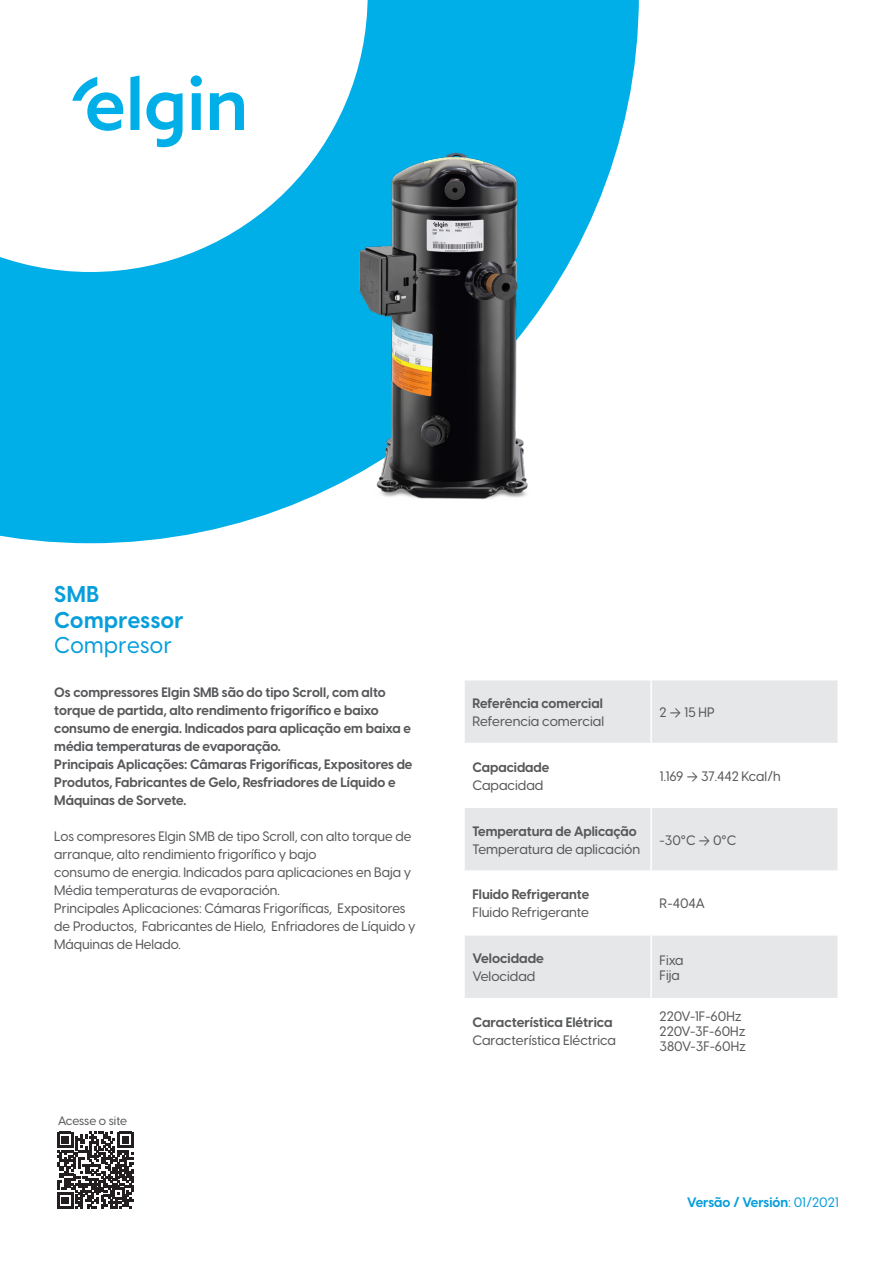
<style>
.page{position:relative;width:893px;height:1263px;background:#fff}
.page>*{position:absolute;margin:0;border:0;box-sizing:border-box;transform-origin:0 0}
.t1{font:700 22.5px/25.5px "Visby CF";letter-spacing:.025em;color:#069edb}
.t2{font:500 13.5px/18px "Visby CF";color:#57585a}
.t3{font:700 13.5px/18px "Visby CF";color:#57585a}
.t4{font:700 13.5px "Visby CF";color:#069edb}
.t5{font:500 12px "Visby CF";letter-spacing:-.005em;color:#57585a}
.s1{font-weight:500}
.s2{font-family:"Calibri";font-weight:400}
.s3{font-weight:700}
</style>
<div class="page">
<svg style="left:0;top:0;width:639px;height:543px;fill:#00aee8"></svg>
<svg style="left:191px;top:75px;width:11px;height:55px"></svg>
<svg style="left:210px;top:92px;width:34px;height:38px"></svg>
<svg style="left:130px;top:76px;width:9px;height:54px"></svg>
<svg style="left:146px;top:92px;width:37px;height:55px"></svg>
<svg style="left:72px;top:77px;width:51px;height:54px"></svg>
<svg style="left:57px;top:1132px;width:77px;height:76px"></svg>
<img style="left:294px;top:134px;width:305px;height:391px">
<svg style="left:465px;top:680px;width:372px;height:190px;fill:#e6e7e9"></svg>
<div style="left:465px;top:936px;width:372px;height:62px;background:#e6e7e9"></div>
<hr style="left:650px;top:680px;width:2px;height:63px;background:#fff">
<hr style="left:463px;top:743px;width:188px;height:1px;background:#fff">
<hr style="left:651px;top:743px;width:188px;height:1px;background:#fff">
<hr style="left:650px;top:744px;width:2px;height:62px;background:#fff">
<hr style="left:463px;top:806px;width:188px;height:2px;background:#fff">
<hr style="left:651px;top:806px;width:188px;height:2px;background:#fff">
<hr style="left:650px;top:808px;width:2px;height:62px;background:#fff">
<hr style="left:650px;top:936px;width:2px;height:62px;background:#fff">
<p class="t1" style="left:54px;top:582px;width:131px">SMB<br>Compressor<br><span class="s1">Compresor</span></p>
<p class="t3" style="left:54px;top:683px;width:360px">Os compressores Elgin SMB são do tipo Scroll, com alto torque de partida, alto rendimento frigorífico e baixo consumo de energia. Indicados para aplicação em baixa e média temperaturas de evaporação.<br>Principais Aplicações: Câmaras Frigoríficas, Expositores de Produtos, Fabricantes de Gelo, Resfriadores de Líquido e Máquinas de Sorvete.</p>
<p class="t2" style="left:54px;top:827px;width:363px">Los compresores Elgin SMB de tipo Scroll, con alto torque de arranque, alto rendimiento frigorífico y bajo<br>consumo de energia. Indicados para aplicaciones en Baja y Média temperaturas de evaporación.<br>Principales Aplicaciones: Cámaras Frigoríficas, Expositores de Productos, Fabricantes de Hielo, Enfriadores de Líquido y Máquinas de Helado.</p>
<p class="t5" style="left:58px;top:1113px;width:70px">Acesse o site</p>
<p class="t3" style="left:472px;top:694px;width:133px">Referência comercial<br><span class="s1">Referencia comercial</span></p>
<p class="t2" style="left:660px;top:703px;width:56px">2 <span class="s2">→</span> 15 HP</p>
<p class="t3" style="left:472px;top:758px;width:78px">Capacidade<br><span class="s1">Capacidad</span></p>
<p class="t2" style="left:660px;top:767px;width:123px">1.169 <span class="s2">→</span> 37.442 Kcal/h</p>
<p class="t2" style="left:472px;top:822px;width:169px"><span class="s3">Temperatura de Aplicação<br></span>Temperatura de aplicación</p>
<p class="t2" style="left:660px;top:831px;width:78px">-30°C <span class="s2">→</span> 0°C</p>
<p class="t3" style="left:472px;top:886px;width:118px">Fluido Refrigerante<br><span class="s1">Fluido Refrigerante</span></p>
<p class="t2" style="left:660px;top:895px;width:47px">R-404A</p>
<p class="t3" style="left:472px;top:949px;width:73px">Velocidade<br><span class="s1">Velocidad</span></p>
<p class="t2" style="left:660px;top:952px;width:25px;line-height:15px">Fixa<br>Fija</p>
<p class="t2" style="left:472px;top:1013px;width:145px"><span class="s3">Característica Elétrica<br></span>Característica Eléctrica</p>
<p class="t2" style="left:660px;top:1009px;width:88px;line-height:15px">220V-1F-60Hz<br>220V-3F-60Hz<br>380V-3F-60Hz</p>
<p class="t4" style="left:687px;top:1194px;width:153px">Versão / Versión<span class="s1">: 01/2021</span></p>
</div>
